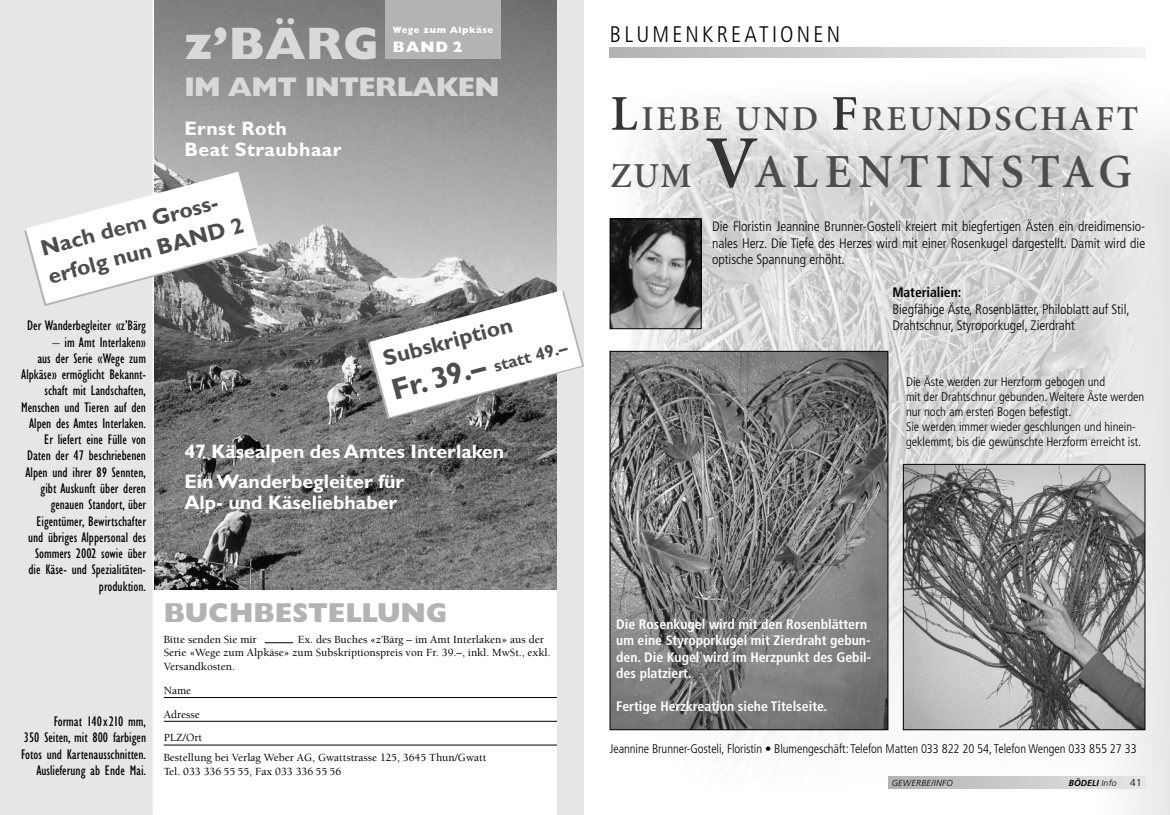
<style>
.page{position:relative;width:1170px;height:815px;background:#fff}
.page>*{position:absolute;margin:0;border:0;box-sizing:border-box;transform-origin:0 0}
.t1{font:600 47.5px "Minion";letter-spacing:.14em;color:#4d4d4d}
.t2{font:800 45.75px "Gill Sans";color:#d9d9d9}
.t3{font:600 35px "Minion";letter-spacing:.08em;color:#4d4d4d}
.t4{font:800 27.5px "Gill Sans";color:#b3b3b3}
.t5{font:800 27.12px "Gill Sans";letter-spacing:-.02em;color:#d9d9d9}
.t6{font:700 22.5px/28.8px "Gill Sans";color:#4d4d4d}
.t7{font:300 condensed 22.5px "Frutiger";letter-spacing:.145em;color:#000}
.t8{font:700 19.62px/30.2px "Gill Sans";color:#fff}
.t9{font:700 19.62px/21.6px "Gill Sans";letter-spacing:.02em;color:#fff}
.t10{font:700 17.5px "Gill Sans";color:#4d4d4d}
.t11{font:800 15.25px "Gill Sans";color:#fff}
.t12{font:condensed 14.38px/16.2px "Gill Sans";color:#000;text-align:right}
.t13{font:300 condensed 13.75px/16.5px "Frutiger";letter-spacing:-.005em;color:#000;text-align:justify}
.t14{font:700 condensed 13.75px/16.5px "Frutiger";color:#fff}
.t15{font:700 condensed 13.75px "Frutiger";letter-spacing:-.005em;color:#000}
.t16{font:300 condensed 12.5px/15px "Frutiger";color:#000}
.t17{font:500 11.25px/13.8px "Berkeley";color:#000}
.t18{font:300 10px "Frutiger";color:#000}
.t19{font:800 9.12px "Gill Sans";letter-spacing:.06em;color:#fff}
.t20{font:italic 300 8.75px "Frutiger LT Std";letter-spacing:.035em;color:#000}
.t21{font:italic 700 8.75px "Frutiger";color:#000}
.s1{font-size:30px}
.s2{font-size:50px;color:#333}
.s3{font-size:35px}
.s4{font-size:75px;color:#333}
.s5{font-family:"Frutiger LT Std";font-weight:300}
</style>
<div class="page">
<img style="left:609px;top:81px;width:560px;height:734px">
<svg style="left:888px;top:776px;width:256px;height:12px;background:#cbcbcb"></svg>
<svg style="left:609px;top:47px;width:536px;height:11px;background:#d2d2d2"></svg>
<img style="left:612px;top:221px;width:87px;height:106px">
<div style="left:610px;top:219px;width:91px;height:110px;border:1px solid #000"></div>
<img style="left:905px;top:466px;width:237px;height:262px">
<div style="left:903px;top:464px;width:241px;height:266px;border:1px solid #000"></div>
<div style="left:0;top:0;width:153px;height:815px;background:#e6e6e6"></div>
<img style="left:155px;top:0;width:402px;height:590px">
<div style="left:385px;top:0;width:116px;height:59px;background:#b3b3b3"></div>
<svg style="left:265px;top:643px;width:28px;height:1px"></svg>
<hr style="left:164px;top:697px;width:395px;height:1px;background:#000">
<hr style="left:164px;top:721px;width:395px;height:1px;background:#000">
<hr style="left:164px;top:745px;width:395px;height:1px;background:#000">
<div style="left:557px;top:0;width:27px;height:815px;background:#e6e6e6"></div>
<svg style="left:367px;top:290px;width:217px;height:129px"></svg>
<svg style="left:24px;top:172px;width:234px;height:134px"></svg>
<img style="left:611px;top:353px;width:275px;height:375px">
<div style="left:609px;top:351px;width:279px;height:379px;border:1px solid #000"></div>
<h2 class="t2" style="left:184px;top:26px;width:196px">z’BÄRG</h2>
<h3 class="t5" style="left:184px;top:76px;width:317px">IM AMT INTERLAKEN</h3>
<h3 class="t9" style="left:184px;top:119px;width:158px">Ernst Roth<br>Beat Straubhaar</h3>
<p class="t19" style="left:393px;top:27px;width:102px">Wege zum Alpkäse</p>
<p class="t11" style="left:393px;top:41px;width:71px">BAND 2</p>
<h3 class="t6" style="left:38px;top:237px;width:203px;rotate:-15deg">Nach dem Gross&shy;erfolg nun BAND 2</h3>
<p class="t12" style="left:27px;top:319px;width:120px">Der Wanderbegleiter «z’Bärg</p>
<p class="t12" style="left:21px;top:335px;width:126px">– im Amt Interlaken»<br>aus der Serie «Wege zum<br>Alpkäse» ermöglicht Bekannt&shy;schaft mit Landschaften,<br>Menschen und Tieren auf den<br>Alpen des Amtes Interlaken.<br>Er liefert eine Fülle von<br>Daten der 47 beschriebenen<br>Alpen und ihrer 89 Sennten, gibt Auskunft über deren genauen Standort, über<br>Eigentümer, Bewirtschafter und übriges Alppersonal des<br>Sommers 2002 sowie über die Käse- und Spezialitäten&shy;produktion.</p>
<p class="t12" style="left:21px;top:715px;width:126px">Format 140x210 mm,<br>350 Seiten, mit 800 farbigen<br>Fotos und Kartenausschnitten.<br>Auslieferung ab Ende Mai.</p>
<h3 class="t6" style="left:380px;top:346px;width:134px;rotate:-15deg">Subskription</h3>
<p class="t10" style="left:391px;top:387px;width:182px;rotate:-15deg"><span class="s1">Fr. 39.–</span> statt 49.–</p>
<h3 class="t8" style="left:184px;top:438px;width:321px">47 Käsealpen des Amtes Interlaken<br>EinWanderbegleiter für</h3>
<h3 class="t8" style="left:184px;top:489px;width:214px">Alp- und Käseliebhaber</h3>
<h3 class="t4" style="left:164px;top:602px;width:285px">BUCHBESTELLUNG</h3>
<p class="t17" style="left:164px;top:633px;width:94px">Bitte senden Sie mir</p>
<p class="t17" style="left:164px;top:633px;width:388px;text-indent:134px">Ex. des Buches «z’Bärg – im Amt Interlaken» aus der<br>Serie «Wege zum Alpkäse» zum Subskriptionspreis von Fr. 39.–, inkl. MwSt., exkl.<br>Versandkosten.</p>
<p class="t17" style="left:164px;top:679px;width:40px;line-height:23.8px">Name<br>Adresse<br>PLZ/Ort</p>
<p class="t17" style="left:164px;top:752px;width:324px">Bestellung bei Verlag Weber AG, Gwattstrasse 125, 3645 Thun/Gwatt<br>Tel. 033 336 55 55, Fax 033 336 55 56</p>
<h3 class="t7" style="left:610px;top:25px;width:232px">BLUMENKREATIONEN</h3>
<h3 class="t3" style="left:610px;top:105px;width:529px"><span class="s2">L</span>IEBE UND <span class="s2">F</span>REUNDSCHAFT</h3>
<h1 class="t1" style="left:610px;top:153px;width:523px"><span class="s3">ZUM</span> <span class="s4">V</span>ALENTINSTAG</h1>
<p class="t13" style="left:712px;top:219px;width:434px">Die Floristin Jeannine Brunner-Gosteli kreiert mit biegfertigen Ästen ein dreidimensio&shy;nales Herz. Die Tiefe des Herzes wird mit einer Rosenkugel dargestellt. Damit wird die optische Spannung erhöht.</p>
<p class="t15" style="left:892px;top:287px;width:71px">Materialien:</p>
<p class="t13" style="left:892px;top:302px;width:239px">Biegfähige Äste, Rosenblätter, Philoblatt auf Stil,<br>Drahtschnur, Styroporkugel, Zierdraht</p>
<p class="t16" style="left:906px;top:376px;width:240px">Die Äste werden zur Herzform gebogen und<br>mit der Drahtschnur gebunden.Weitere Äste werden nur noch am ersten Bogen befestigt.<br>Sie werden immer wieder geschlungen und hinein&shy;geklemmt, bis die gewünschte Herzform erreicht ist.</p>
<p class="t14" style="left:616px;top:617px;width:256px">Die Rosenkugel wird mit den Rosenblättern um eine Styroporkugel mit Zierdraht gebun&shy;den. Die Kugel wird im Herzpunkt des Gebil&shy;des platziert.</p>
<p class="t14" style="left:616px;top:699px;width:212px">Fertige Herzkreation siehe Titelseite.</p>
<p class="t16" style="left:609px;top:742px;width:528px">Jeannine Brunner-Gosteli, Floristin • Blumengeschäft: Telefon Matten 033 822 20 54, Telefon Wengen 033 855 27 33</p>
<p class="t20" style="left:891px;top:779px;width:63px">GEWERBE/INFO</p>
<p class="t21" style="left:1068px;top:779px;width:50px">BÖDELI <span class="s5">Info</span></p>
<p class="t18" style="left:1129px;top:778px;width:13px">41</p>
</div>
